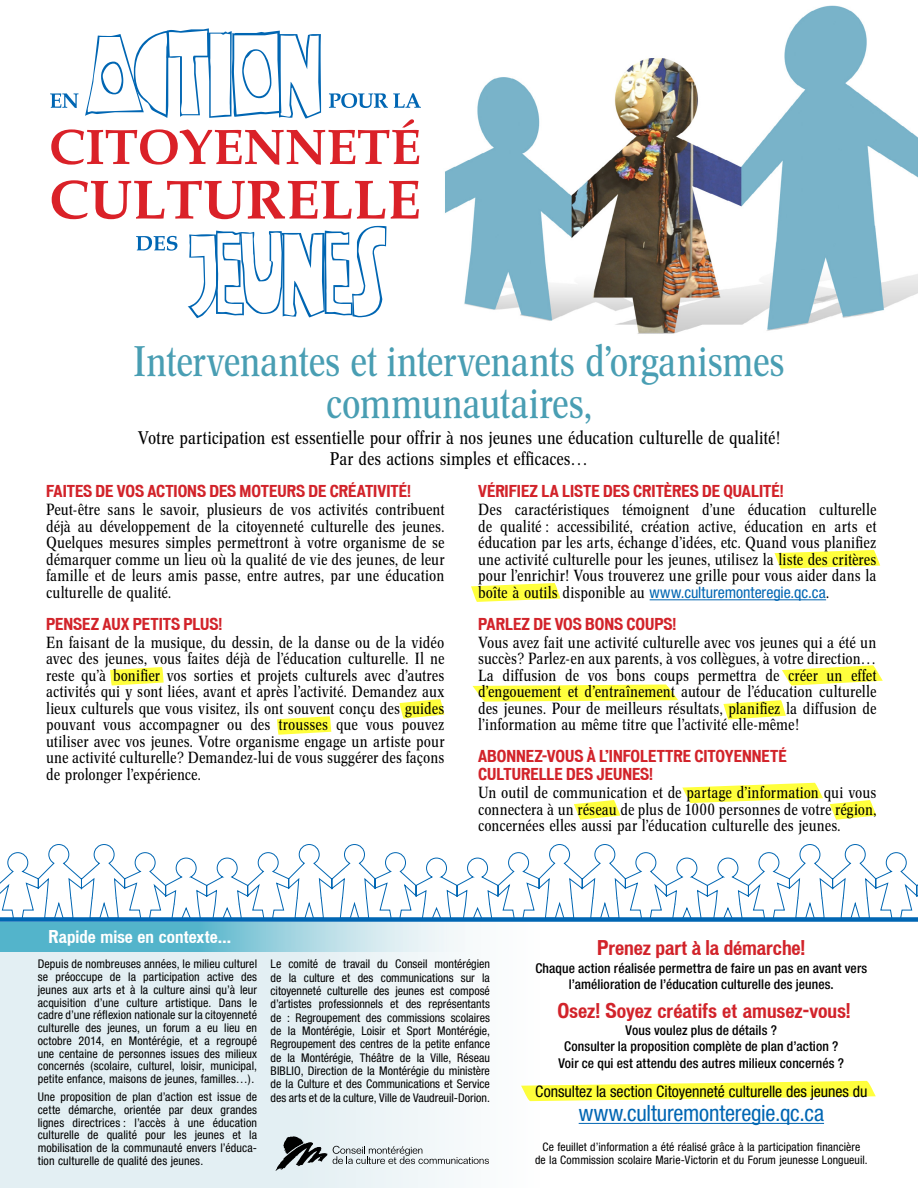
<style>
.page{position:relative;width:918px;height:1188px;background:#fff}
.page>*{position:absolute;margin:0;border:0;box-sizing:border-box;transform-origin:0 0}
.t1{font:condensed 42px/42px "Concorde BE";letter-spacing:-.01em;color:#499eb3;text-align:center}
.t2{font:condensed 22.5px "Helvetica Neue";letter-spacing:-.01em;color:#0066b3}
.t3{font:700 condensed 19.5px "Vonnes";letter-spacing:-.005em;color:#d2232a}
.t4{font:condensed 18px/21px "Concorde BE";color:#000;text-align:center}
.t5{font:700 condensed 16.95px "Vonnes";letter-spacing:.005em;color:#fff}
.t6{font:condensed 15.9px/16.5px "Concorde BE";letter-spacing:.01em;color:#000;text-align:justify}
.t7{font:condensed 15.9px "Helvetica Neue";color:#0066b3}
.t8{font:condensed 15.9px "Helvetica Neue";letter-spacing:-.005em;color:#000}
.t9{font:700 condensed 15.75px/18px "Vonnes";letter-spacing:-.005em;color:#d2232a}
.t10{font:500 condensed 13.5px/16.5px "Helvetica Neue";letter-spacing:.01em;color:#000;text-align:center}
.t11{font:condensed 12px/12.8px "Helvetica Neue";letter-spacing:.005em;color:#000;text-align:justify}
.t12{font:condensed 11.7px/13.5px "Helvetica Neue";letter-spacing:.01em;color:#000;text-align:center}
.s1{font-family:"Concorde BE";color:#000}
</style>
<div class="page">
<img style="left:445px;top:6px;width:473px;height:328px">
<div style="left:0;top:920px;width:540px;height:268px;background:linear-gradient(to right,#dcebf0,#f6f9fb)"></div>
<svg style="left:0;top:922px;width:483px;height:30px;background:#8eccdb"></svg>
<svg style="left:188px;top:226px;width:198px;height:92px"></svg>
<svg style="left:52px;top:180px;width:367px;height:39px"></svg>
<svg style="left:50px;top:28px;width:371px;height:137px"></svg>
<svg style="left:136px;top:236px;width:41px;height:15px"></svg>
<svg style="left:399px;top:699px;width:46px;height:20px"></svg>
<svg style="left:517px;top:1081px;width:359px;height:20px"></svg>
<svg style="left:277px;top:716px;width:54px;height:19px"></svg>
<svg style="left:110px;top:667px;width:54px;height:19px"></svg>
<svg style="left:774px;top:550px;width:107px;height:19px"></svg>
<svg style="left:471px;top:583px;width:90px;height:19px"></svg>
<svg style="left:472px;top:684px;width:206px;height:18px;background:#ffff5e"></svg>
<svg style="left:574px;top:800px;width:47px;height:20px"></svg>
<svg style="left:682px;top:783px;width:195px;height:37px"></svg>
<svg style="left:723px;top:700px;width:63px;height:20px"></svg>
<svg style="left:782px;top:665px;width:101px;height:21px"></svg>
<svg style="left:0;top:844px;width:918px;height:73px"></svg>
<hr style="left:650px;top:599px;width:176px;height:1px;background:#0066b3">
<hr style="left:579px;top:1123px;width:245px;height:1px;background:#0066b3">
<div style="left:0;top:917px;width:918px;height:5px;background:#0066b3"></div>
<svg style="left:275px;top:1136px;width:52px;height:35px;background:#899093"></svg>
<svg style="left:333px;top:1146px;width:156px;height:18px"></svg>
<h1 class="t1" style="left:133px;top:340px;width:653px">Intervenantes et intervenants d’organismes communautaires,</h1>
<p class="t4" style="left:138px;top:428px;width:644px">Votre participation est essentielle pour offrir à nos jeunes une éducation culturelle de qualité!<br>Par des actions simples et efficaces…</p>
<p class="t9" style="left:46px;top:482px;width:366px">FAITES DE VOS ACTIONS DES MOTEURS DE CRÉATIVITÉ!</p>
<p class="t6" style="left:46px;top:501px;width:400px">Peut-être sans le savoir, plusieurs de vos activités contribuent déjà au développement de la citoyenneté culturelle des jeunes.<br>Quelques mesures simples permettront à votre organisme de se démarquer comme un lieu où la qualité de vie des jeunes, de leur famille et de leurs amis passe, entre autres, par une éducation culturelle de qualité.</p>
<p class="t9" style="left:46px;top:615px;width:178px">PENSEZ AUX PETITS PLUS!</p>
<p class="t6" style="left:46px;top:634px;width:400px">En faisant de la musique, du dessin, de la danse ou de la vidéo avec des jeunes, vous faites déjà de l’éducation culturelle. Il ne reste qu’à bonifier vos sorties et projets culturels avec d’autres activités qui y sont liées, avant et après l’activité. Demandez aux lieux culturels que vous visitez, ils ont souvent conçu des guides pouvant vous accompagner ou des trousses que vous pouvez utiliser avec vos jeunes. Votre organisme engage un artiste pour une activité culturelle? Demandez-lui de vous suggérer des façons de prolonger l’expérience.</p>
<p class="t9" style="left:478px;top:482px;width:307px">VÉRIFIEZ LA LISTE DES CRITÈRES DE QUALITÉ!</p>
<p class="t6" style="left:478px;top:501px;width:400px">Des caractéristiques témoignent d’une éducation culturelle de qualité : accessibilité, création active, éducation en arts et éducation par les arts, échange d’idées, etc. Quand vous planifiez une activité culturelle pour les jeunes, utilisez la liste des critères pour l’enrichir! Vous trouverez une grille pour vous aider dans la</p>
<p class="t7" style="left:478px;top:583px;width:352px"><span class="s1">boîte à outils disponible au</span> www.culturemonteregie.qc.ca<span class="s1">.</span></p>
<p class="t9" style="left:478px;top:615px;width:200px">PARLEZ DE VOS BONS COUPS!</p>
<p class="t6" style="left:478px;top:634px;width:400px">Vous avez fait une activité culturelle avec vos jeunes qui a été un succès? Parlez-en aux parents, à vos collègues, à votre direction… La diffusion de vos bons coups permettra de créer un effet d’engouement et d’entraînement autour de l’éducation culturelle des jeunes. Pour de meilleurs résultats, planifiez la diffusion de l’information au même titre que l’activité elle-même!</p>
<p class="t9" style="left:478px;top:747px;width:310px">ABONNEZ-VOUS À L’INFOLETTRE CITOYENNETÉ<br>CULTURELLE DES JEUNES!</p>
<p class="t6" style="left:478px;top:785px;width:400px">Un outil de communication et de partage d’information qui vous connectera à un réseau de plus de 1000 personnes de votre région, concernées elles aussi par l’éducation culturelle des jeunes.</p>
<p class="t5" style="left:49px;top:927px;width:184px">Rapide mise en contexte…</p>
<p class="t11" style="left:38px;top:958px;width:221px">Depuis de nombreuses années, le milieu culturel se préoccupe de la participation active des jeunes aux arts et à la culture ainsi qu’à leur acquisition d’une culture artistique. Dans le cadre d’une réflexion nationale sur la citoyenneté culturelle des jeunes, un forum a eu lieu en octobre 2014, en Montérégie, et a regroupé une centaine de personnes issues des milieux concernés (scolaire, culturel, loisir, municipal, petite enfance, maisons de jeunes, familles…).</p>
<p class="t11" style="left:38px;top:1090px;width:221px">Une proposition de plan d’action est issue de cette démarche, orientée par deux grandes lignes directrices : l’accès à une éducation culturelle de qualité pour les jeunes et la mobilisation de la communauté envers l’éduca&shy;tion culturelle de qualité des jeunes.</p>
<p class="t11" style="left:271px;top:957px;width:221px;line-height:13.4px">Le comité de travail du Conseil montérégien de la culture et des communications sur la citoyenneté culturelle des jeunes est composé d’artistes professionnels et des représentants de : Regroupement des commissions scolaires de la Montérégie, Loisir et Sport Montérégie, Regroupement des centres de la petite enfance de la Montérégie, Théâtre de la Ville, Réseau BIBLIO, Direction de la Montérégie du ministère de la Culture et des Communications et Service des arts et de la culture, Ville de Vaudreuil-Dorion.</p>
<p class="t3" style="left:597px;top:936px;width:210px">Prenez part à la démarche!</p>
<p class="t10" style="left:535px;top:960px;width:333px">Chaque action réalisée permettra de faire un pas en avant vers l’amélioration de l’éducation culturelle des jeunes.</p>
<p class="t3" style="left:558px;top:1000px;width:294px">Osez! Soyez créatifs et amusez-vous!</p>
<p class="t10" style="left:559px;top:1021px;width:287px">Vous voulez plus de détails ?<br>Consulter la proposition complète de plan d’action ?<br>Voir ce qui est attendu des autres milieux concernés ?</p>
<p class="t8" style="left:535px;top:1082px;width:334px">Consultez la section Citoyenneté culturelle des jeunes du</p>
<h2 class="t2" style="left:579px;top:1100px;width:247px">www.culturemonteregie.qc.ca</h2>
<p class="t12" style="left:535px;top:1140px;width:334px">Ce feuillet d’information a été réalisé grâce à la participation financière<br>de la Commission scolaire Marie-Victorin et du Forum jeunesse Longueuil.</p>
</div>
